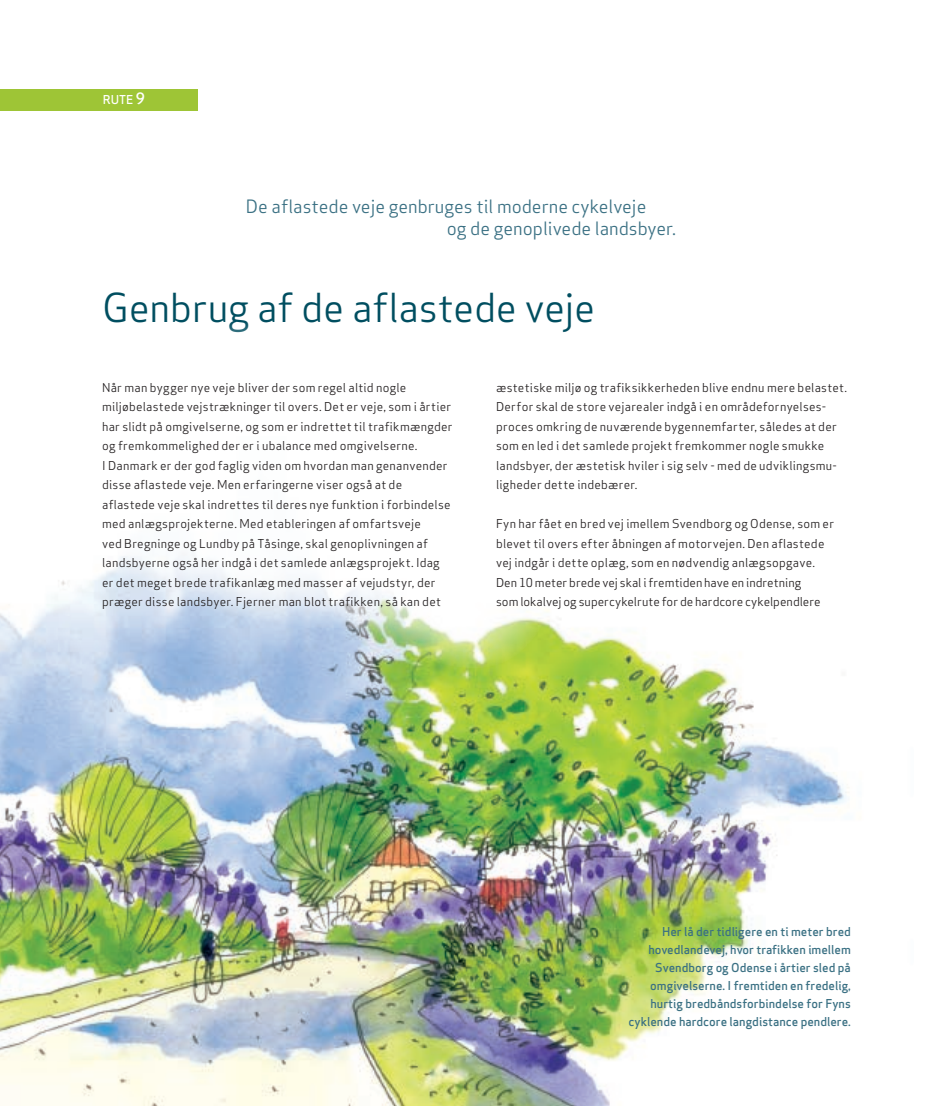
<style>
.page{position:relative;width:936px;height:1106px;background:#fff}
.page>*{position:absolute;margin:0;border:0;box-sizing:border-box;transform-origin:0 0}
.t1{font:39px "Apex Sans";letter-spacing:-.005em;color:#004e60}
.t2{font:18px/21.6px "Apex Sans";color:#3a7083}
.t3{font:12px/19.5px "Apex Sans";letter-spacing:.02em;color:#231f20}
.t4{font:500 12px/18px "Apex Sans";color:#3a7083;text-align:right}
.t5{font:500 12px "Apex Sans";color:#fff}
.s1{font-family:"Agenda";font-size:18px}
</style>
<div class="page">
<img style="left:0;top:638px;width:849px;height:468px">
<svg style="left:0;top:555px;width:571px;height:115px"></svg>
<div style="left:0;top:89px;width:198px;height:22px;background:#9ec536"></div>
<p class="t5" style="left:103px;top:89px;width:44px">RUTE <span class="s1">9</span></p>
<h2 class="t2" style="left:447px;top:194px;width:231px;text-indent:-201px">De aflastede veje genbruges til moderne cykelveje<br>og de genoplivede landsbyer.</h2>
<h1 class="t1" style="left:102px;top:276px;width:494px">Genbrug af de aflastede veje</h1>
<p class="t3" style="left:102px;top:376px;width:352px">Når man bygger nye veje bliver der som regel altid nogle miljøbelastede vejstrækninger til overs. Det er veje, som i årtier har slidt på omgivelserne, og som er indrettet til trafikmængder og fremkommelighed der er i ubalance med omgivelserne.<br>I Danmark er der god faglig viden om hvordan man genanvender disse aflastede veje. Men erfaringerne viser også at de aflastede veje skal indrettes til deres nye funktion i forbindelse med anlægsprojekterne. Med etableringen af omfartsveje<br>ved Bregninge og Lundby på Tåsinge, skal genoplivningen af landsbyerne også her indgå i det samlede anlægsprojekt. Idag er det meget brede trafikanlæg med masser af vejudstyr, der præger disse landsbyer. Fjerner man blot trafikken, så kan det</p>
<p class="t3" style="left:496px;top:376px;width:352px">æstetiske miljø og trafiksikkerheden blive endnu mere belastet.<br>Derfor skal de store vejarealer indgå i en områdefornyelses&shy;proces omkring de nuværende bygennemfarter, således at der som en led i det samlede projekt fremkommer nogle smukke landsbyer, der æstetisk hviler i sig selv - med de udviklingsmu&shy;ligheder dette indebærer.</p>
<p class="t3" style="left:496px;top:513px;width:339px">Fyn har fået en bred vej imellem Svendborg og Odense, som er blevet til overs efter åbningen af motorvejen. Den aflastede vej indgår i dette oplæg, som en nødvendig anlægsopgave.<br>Den 10 meter brede vej skal i fremtiden have en indretning<br>som lokalvej og supercykelrute for de hardcore cykelpendlere</p>
<p class="t4" style="left:628px;top:921px;width:224px">Her lå der tidligere en ti meter bred hovedlandevej, hvor trafikken imellem Svendborg og Odense i årtier sled på omgivelserne. I fremtiden en fredelig, hurtig bredbåndsforbindelse for Fyns cyklende hardcore langdistance pendlere.</p>
</div>
